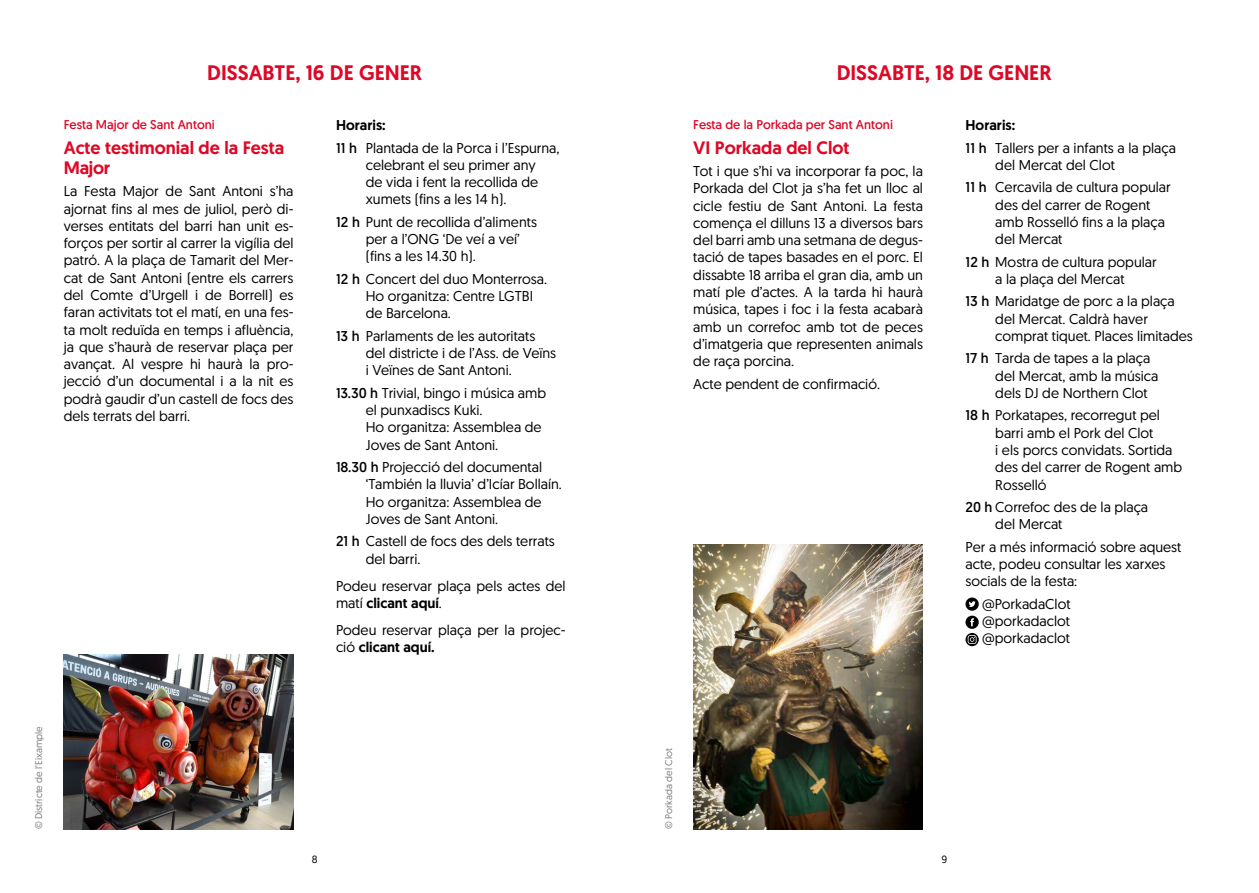
<style>
.page{position:relative;width:1259px;height:893px;background:#fff}
.page>*{position:absolute;margin:0;border:0;box-sizing:border-box;transform-origin:0 0}
.t1{font:500 21px "Geomanist";color:#de0826}
.t2{font:500 18px/20.2px "Geomanist";color:#de0826}
.t3{font:14.25px/17.2px "Geomanist";color:#000}
.t4{font:12.75px "Geomanist";color:#de0826}
.t5{font:10.5px "Geomanist";color:#000}
.t6{font:9.75px "Geomanist";color:#7c7b7b}
.s1{font-weight:500}
.s2{font-style:inherit}
</style>
<div class="page">
<img style="left:64px;top:654px;width:229px;height:175px">
<svg style="left:965px;top:597px;width:13px;height:32px"></svg>
<svg style="left:965px;top:633px;width:13px;height:13px"></svg>
<svg style="left:967px;top:635px;width:9px;height:9px"></svg>
<img style="left:693px;top:544px;width:230px;height:285px">
<h1 class="t1" style="left:207px;top:58px;width:216px">DISSABTE, 16 DE GENER</h1>
<p class="t3" style="left:336px;top:113px;width:225px;line-height:22.5px"><span class="s1">Horaris:<br></span><span class="s2">11 h</span> Plantada de la Porca i l’Espurna,</p>
<p class="t3" style="left:366px;top:156px;width:174px">celebrant el seu primer any de vida i fent la recollida de xumets (fins a les 14 h).</p>
<p class="t3" style="left:366px;top:213px;width:173px;text-indent:-30px"><span class="s2">12 h</span> Punt de recollida d’aliments per a l’ONG ‘De veí a veí’ (fins a les 14.30 h).</p>
<p class="t3" style="left:366px;top:270px;width:183px;text-indent:-30px"><span class="s2">12 h</span> Concert del duo Monterrosa.<br>Ho organitza: Centre LGTBI de Barcelona.</p>
<p class="t3" style="left:366px;top:327px;width:192px;text-indent:-30px"><span class="s2">13 h</span> Parlaments de les autoritats del districte i de l’Ass. de Veïns i Veïnes de Sant Antoni.</p>
<p class="t3" style="left:366px;top:384px;width:182px;text-indent:-30px"><span class="s2">13.30 h</span> Trivial, bingo i música amb el punxadiscs Kuki.<br>Ho organitza: Assemblea de<br>Joves de Sant Antoni.</p>
<p class="t3" style="left:366px;top:458px;width:198px;text-indent:-30px"><span class="s2">18.30 h</span> Projecció del documental ‘También la lluvia’ d’Icíar Bollaín.<br>Ho organitza: Assemblea de<br>Joves de Sant Antoni.</p>
<p class="t3" style="left:366px;top:532px;width:191px;text-indent:-30px"><span class="s2">21 h</span> Castell de focs des dels terrats del barri.</p>
<p class="t3" style="left:336px;top:577px;width:231px">Podeu reservar plaça pels actes del matí <span class="s1">clicant aquí</span>.</p>
<p class="t3" style="left:336px;top:621px;width:231px">Podeu reservar plaça per la projec&shy;ció <span class="s1">clicant aquí.</span></p>
<p class="t4" style="left:64px;top:116px;width:152px">Festa Major de Sant Antoni</p>
<p class="t2" style="left:64px;top:137px;width:222px">Acte testimonial de la Festa<br>Major</p>
<p class="t3" style="left:64px;top:182px;width:231px;text-align:justify">La Festa Major de Sant Antoni s’ha ajornat fins al mes de juliol, però di&shy;verses entitats del barri han unit es&shy;forços per sortir al carrer la vigília del patró. A la plaça de Tamarit del Mer&shy;cat de Sant Antoni (entre els carrers del Comte d’Urgell i de Borrell) es faran activitats tot el matí, en una fes&shy;ta molt reduïda en temps i afluència, ja que s’haurà de reservar plaça per avançat. Al vespre hi haurà la pro&shy;jecció d’un documental i a la nit es podrà gaudir d’un castell de focs des dels terrats del barri.</p>
<h1 class="t1" style="left:837px;top:58px;width:216px">DISSABTE, 18 DE GENER</h1>
<p class="t4" style="left:693px;top:116px;width:201px">Festa de la Porkada per Sant Antoni</p>
<p class="t2" style="left:693px;top:137px;width:158px">VI Porkada del Clot</p>
<p class="t3" style="left:693px;top:162px;width:231px;text-align:justify">Tot i que s’hi va incorporar fa poc, la Porkada del Clot ja s’ha fet un lloc al cicle festiu de Sant Antoni. La festa comença el dilluns 13 a diversos bars del barri amb una setmana de degus&shy;tació de tapes basades en el porc. El dissabte 18 arriba el gran dia, amb un matí ple d’actes. A la tarda hi haurà música, tapes i foc i la festa acabarà amb un correfoc amb tot de peces d’imatgeria que representen animals de raça porcina.</p>
<p class="t3" style="left:693px;top:374px;width:188px">Acte pendent de confirmació.</p>
<p class="t3" style="left:965px;top:113px;width:212px;line-height:22.5px"><span class="s1">Horaris:<br></span><span class="s2">11 h</span> Tallers per a infants a la plaça</p>
<p class="t3" style="left:965px;top:153px;width:207px;line-height:22.5px;text-indent:30px">del Mercat del Clot<br><span class="s2">11 h</span> Cercavila de cultura popular</p>
<p class="t3" style="left:995px;top:196px;width:171px">des del carrer de Rogent amb Rosselló fins a la plaça del Mercat</p>
<p class="t3" style="left:965px;top:253px;width:193px;text-align:center"><span class="s2">12 h</span> Mostra de cultura popular a la plaça del Mercat</p>
<p class="t3" style="left:995px;top:292px;width:199px;text-indent:-30px"><span class="s2">13 h</span> Maridatge de porc a la plaça del Mercat. Caldrà haver comprat tiquet. Places limitades</p>
<p class="t3" style="left:995px;top:349px;width:165px;text-indent:-30px"><span class="s2">17 h</span> Tarda de tapes a la plaça del Mercat, amb la música dels DJ de Northern Clot</p>
<p class="t3" style="left:995px;top:406px;width:188px;text-indent:-30px"><span class="s2">18 h</span> Porkatapes, recorregut pel barri amb el Pork del Clot<br>i els porcs convidats. Sortida des del carrer de Rogent amb<br>Rosselló</p>
<p class="t3" style="left:995px;top:498px;width:154px;text-indent:-30px"><span class="s2">20 h</span> Correfoc des de la plaça del Mercat</p>
<p class="t3" style="left:965px;top:538px;width:217px">Per a més informació sobre aquest acte, podeu consultar les xarxes socials de la festa:</p>
<p class="t3" style="left:982px;top:595px;width:90px;text-align:justify">@PorkadaClot @porkadaclot @porkadaclot</p>
<p class="t6" style="left:32px;top:829px;width:105px;rotate:-90deg">© Districte de l’Eixample</p>
<p class="t6" style="left:662px;top:829px;width:82px;rotate:-90deg">© Porkada del Clot</p>
<p class="t5" style="left:312px;top:853px;width:7px">8</p>
<p class="t5" style="left:941px;top:853px;width:7px">9</p>
</div>
